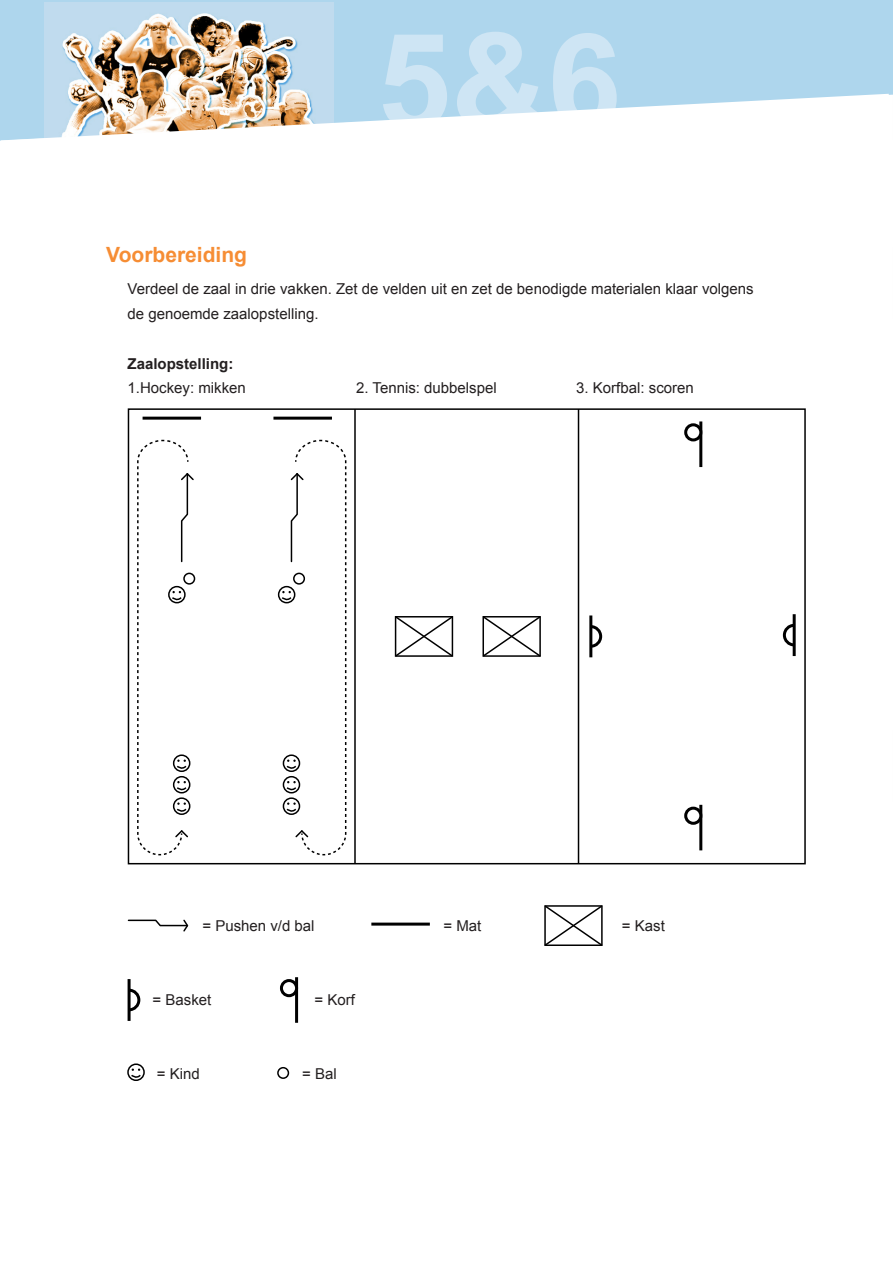
<style>
.page{position:relative;width:893px;height:1263px;background:#fff}
.page>*{position:absolute;margin:0;border:0;box-sizing:border-box;transform-origin:0 0}
.t1{font:700 133.2px "Arial";color:#cee5f4}
.t2{font:700 21px "Arial";color:#f68d34}
.t3{font:15px/24.8px "Arial";color:#231f20}
.t4{font:700 15px "Arial";color:#231f20}
</style>
<div class="page">
<div style="left:0;top:0;width:892px;height:95px;background:#aed6ed"></div>
<img style="left:45px;top:2px;width:288px;height:92px">
<svg style="left:0;top:94px;width:889px;height:47px"></svg>
<svg style="left:892px;top:0;width:1px;height:95px"></svg>
<div style="left:127px;top:1063px;width:18px;height:18px;border:2px solid #000;border-radius:50%"></div>
<svg style="left:130px;top:1068px;width:12px;height:11px"></svg>
<div style="left:277px;top:1067px;width:12px;height:12px;border:2px solid #000;border-radius:50%"></div>
<div style="left:128px;top:408px;width:678px;height:456px;background:#fff;border:2px solid #000"></div>
<hr style="left:354px;top:409px;width:2px;height:455px;background:#000">
<hr style="left:578px;top:409px;width:1px;height:455px;background:#000">
<svg style="left:137px;top:439px;width:58px;height:417px"></svg>
<hr style="left:143px;top:417px;width:58px;height:3px;background:#000">
<div style="left:278px;top:586px;width:17px;height:17px;border:2px solid #000;border-radius:50%"></div>
<svg style="left:281px;top:439px;width:66px;height:417px"></svg>
<hr style="left:273px;top:417px;width:59px;height:3px;background:#000">
<svg style="left:394px;top:616px;width:60px;height:41px"></svg>
<svg style="left:482px;top:616px;width:59px;height:41px"></svg>
<hr style="left:699px;top:805px;width:3px;height:45px;background:#000">
<div style="left:684px;top:807px;width:18px;height:18px;border:3px solid #000;border-radius:50%"></div>
<hr style="left:699px;top:421px;width:3px;height:46px;background:#000">
<div style="left:684px;top:423px;width:18px;height:18px;border:3px solid #000;border-radius:50%"></div>
<svg style="left:592px;top:624px;width:11px;height:25px"></svg>
<hr style="left:589px;top:615px;width:3px;height:42px;background:#000">
<svg style="left:782px;top:622px;width:11px;height:26px"></svg>
<hr style="left:793px;top:614px;width:3px;height:42px;background:#000">
<svg style="left:127px;top:919px;width:62px;height:13px"></svg>
<hr style="left:371px;top:922px;width:59px;height:3px;background:#000">
<svg style="left:127px;top:987px;width:14px;height:26px"></svg>
<hr style="left:128px;top:979px;width:3px;height:42px;background:#000">
<hr style="left:295px;top:977px;width:3px;height:46px;background:#000">
<div style="left:280px;top:979px;width:18px;height:18px;border:3px solid #000;border-radius:50%"></div>
<svg style="left:544px;top:905px;width:59px;height:41px"></svg>
<p class="t2" style="left:106px;top:241px;width:142px">Voorbereiding</p>
<p class="t1" style="left:377px;top:-6px;width:246px">5&amp;6</p>
<p class="t3" style="left:128px;top:277px;width:628px">Verdeel de zaal in drie vakken. Zet de velden uit en zet de benodigde materialen klaar volgens de genoemde zaalopstelling.</p>
<p class="t4" style="left:128px;top:353px;width:107px">Zaalopstelling:</p>
<p class="t3" style="left:128px;top:376px;width:120px">1.Hockey: mikken</p>
<p class="t3" style="left:356px;top:376px;width:142px">2. Tennis: dubbelspel</p>
<p class="t3" style="left:576px;top:376px;width:119px">3. Korfbal: scoren</p>
<p class="t3" style="left:202px;top:913px;width:114px">= Pushen v/d bal</p>
<p class="t3" style="left:443px;top:913px;width:39px">= Mat</p>
<p class="t3" style="left:622px;top:913px;width:44px">= Kast</p>
<p class="t3" style="left:153px;top:987px;width:60px">= Basket</p>
<p class="t3" style="left:315px;top:987px;width:42px">= Korf</p>
<p class="t3" style="left:157px;top:1062px;width:44px">= Kind</p>
<p class="t3" style="left:302px;top:1062px;width:36px">= Bal</p>
</div>
